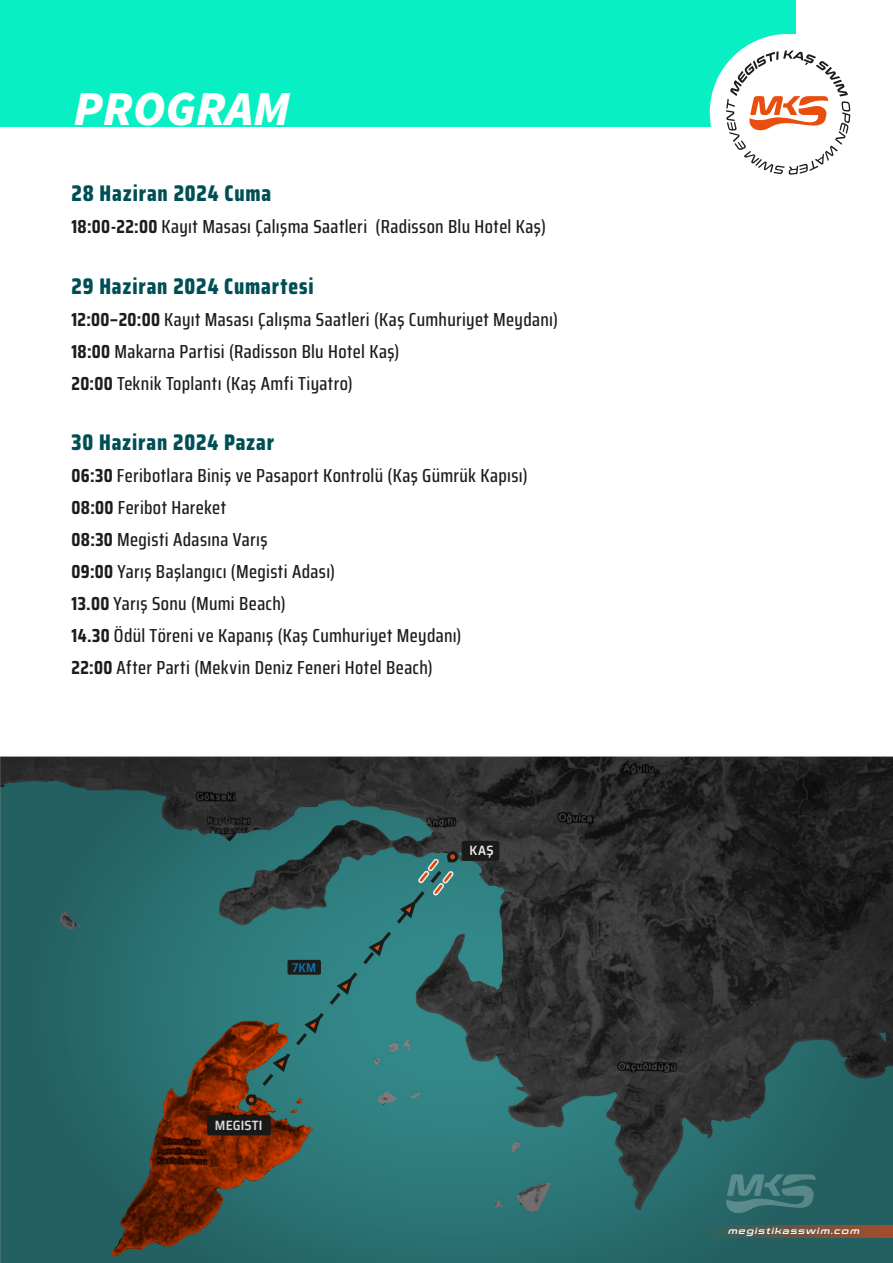
<style>
.page{position:relative;width:893px;height:1263px;background:#fff}
.page>*{position:absolute;margin:0;border:0;box-sizing:border-box;transform-origin:0 0}
.t1{font:italic 900 49.05px "Source Sans Pro";color:#fff}
.t2{font:800 22.65px "Saira Condensed";letter-spacing:.04em;color:#004f55}
.t3{font:500 18.9px/32px "Saira Condensed";letter-spacing:.02em;color:#1d1d1b}
.t4{font:600 semi-condensed 13.5px "Saira";letter-spacing:.015em;color:#fff}
.t5{font:600 semi-condensed 12.6px "Saira";color:#127abf}
.t6{font:italic 600 8.4px "Conthrax";letter-spacing:.14em;color:#fff}
.s1{font-weight:700}
</style>
<div class="page">
<div style="left:0;top:0;width:796px;height:126px;background:#07efc3"></div>
<div style="left:710px;top:34px;width:157px;height:157px;background:#fff;border-radius:50%"></div>
<svg style="left:726px;top:51px;width:124px;height:124px"></svg>
<svg style="left:0;top:758px;width:893px;height:505px;background:#2e5150"></svg>
<svg style="left:726px;top:1174px;width:90px;height:39px;background:#407678"></svg>
<svg style="left:647px;top:1225px;width:246px;height:12px;background:#5a594c"></svg>
<h1 class="t1" style="left:74px;top:75px;width:218px">PROGRAM</h1>
<p class="t2" style="left:71px;top:176px;width:201px">28 Haziran 2024 Cuma</p>
<p class="t3" style="left:71px;top:210px;width:476px"><span class="s1">18:00-22:00</span> Kayıt Masası Çalışma Saatleri (Radisson Blu Hotel Kaş)</p>
<p class="t2" style="left:71px;top:268px;width:244px">29 Haziran 2024 Cumartesi</p>
<p class="t3" style="left:71px;top:303px;width:488px"><span class="s1">12:00–20:00</span> Kayıt Masası Çalışma Saatleri (Kaş Cumhuriyet Meydanı)<br><span class="s1">18:00</span> Makarna Partisi (Radisson Blu Hotel Kaş)<br><span class="s1">20:00</span> Teknik Toplantı (Kaş Amfi Tiyatro)</p>
<p class="t2" style="left:71px;top:425px;width:204px">30 Haziran 2024 Pazar</p>
<p class="t3" style="left:71px;top:459px;width:458px"><span class="s1">06:30</span> Feribotlara Biniş ve Pasaport Kontrolü (Kaş Gümrük Kapısı)<br><span class="s1">08:00</span> Feribot Hareket<br><span class="s1">08:30</span> Megisti Adasına Varış<br><span class="s1">09:00</span> Yarış Başlangıcı (Megisti Adası)<br><span class="s1">13.00</span> Yarış Sonu (Mumi Beach)<br><span class="s1">14.30</span> Ödül Töreni ve Kapanış (Kaş Cumhuriyet Meydanı)<br><span class="s1">22:00</span> After Parti (Mekvin Deniz Feneri Hotel Beach)</p>
<p class="t5" style="left:292px;top:957px;width:26px">7KM</p>
<p class="t4" style="left:215px;top:1114px;width:49px">MEGISTI</p>
<p class="t4" style="left:469px;top:839px;width:26px">KAŞ</p>
<p class="t6" style="left:728px;top:1225px;width:133px">megistikasswim.com</p>
</div>
